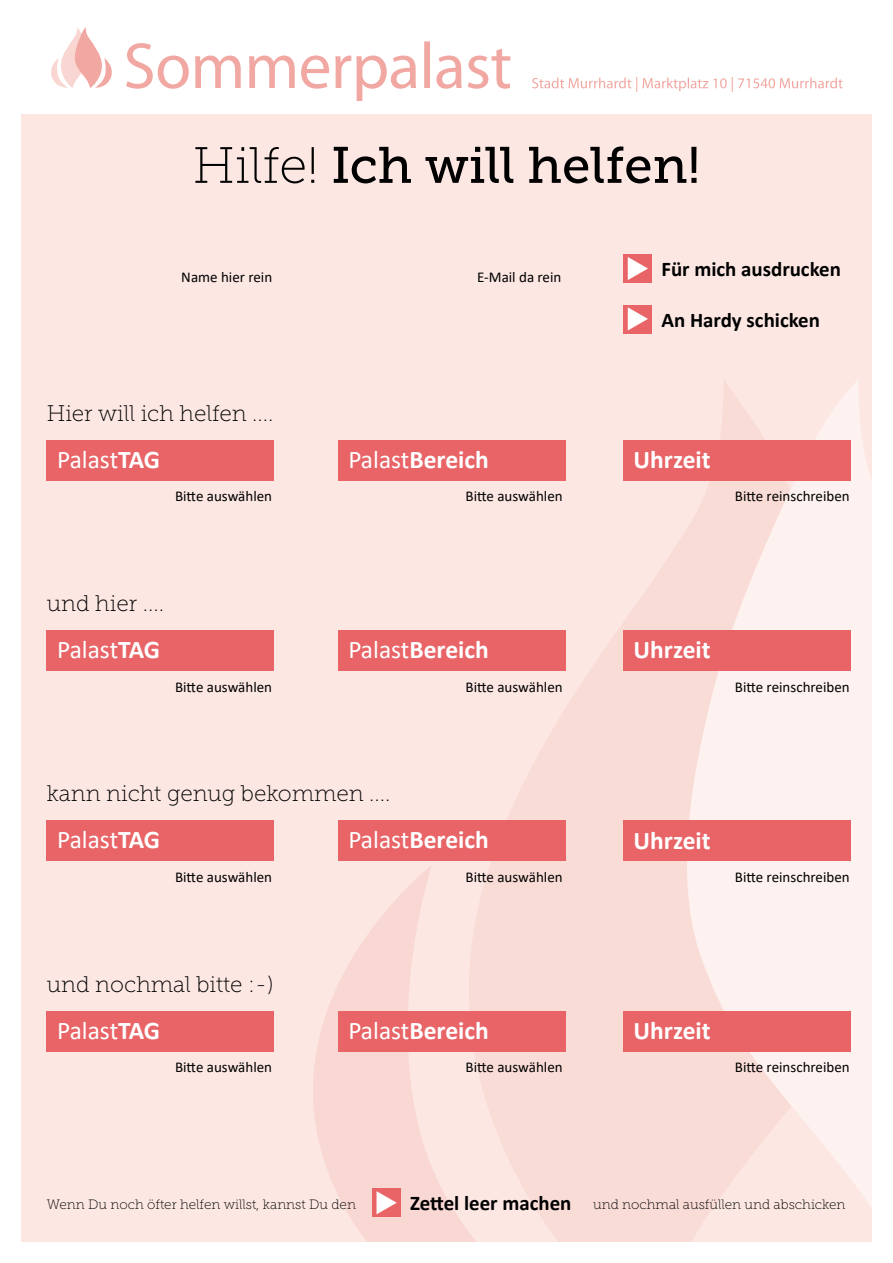
<style>
.page{position:relative;width:893px;height:1263px;background:#fff}
.page>*{position:absolute;margin:0;border:0;box-sizing:border-box;transform-origin:0 0}
.t1{font:51px "Museo Slab 500";color:#000}
.t2{font:700 25.5px "Calibri";color:#fff}
.t3{font:25.5px "Calibri";color:#fff}
.t4{font:22.5px "Museo Slab 100";color:#000}
.t5{font:700 20.85px "Calibri";color:#000}
.t6{font:15px "Calibri";color:#000}
.t7{font:13.5px "Museo Slab 100";color:#000}
.s1{font-family:"Museo Slab 100"}
.s2{font-weight:700}
.s3{font-weight:400}
</style>
<div class="page">
<div style="left:21px;top:114px;width:851px;height:1128px;background:#fce7e3"></div>
<svg style="left:273px;top:866px;width:193px;height:376px"></svg>
<svg style="left:466px;top:440px;width:209px;height:802px;fill:#fadcd7"></svg>
<svg style="left:675px;top:381px;width:197px;height:861px;fill:#fdf2f0"></svg>
<svg style="left:126px;top:41px;width:384px;height:60px"></svg>
<svg style="left:51px;top:27px;width:61px;height:61px"></svg>
<svg style="left:532px;top:77px;width:311px;height:15px"></svg>
<div style="left:47px;top:440px;width:227px;height:40px;background:#e86467"></div>
<div style="left:47px;top:630px;width:227px;height:41px;background:#e86467"></div>
<div style="left:47px;top:821px;width:227px;height:40px;background:#e86467"></div>
<div style="left:47px;top:1011px;width:227px;height:40px;background:#e86467"></div>
<div style="left:338px;top:440px;width:227px;height:40px;background:#e86467"></div>
<div style="left:338px;top:630px;width:227px;height:41px;background:#e86467"></div>
<div style="left:338px;top:821px;width:227px;height:40px;background:#e86467"></div>
<div style="left:338px;top:1011px;width:227px;height:40px;background:#e86467"></div>
<div style="left:623px;top:440px;width:227px;height:40px;background:#e86467"></div>
<div style="left:623px;top:630px;width:227px;height:41px;background:#e86467"></div>
<div style="left:623px;top:821px;width:227px;height:40px;background:#e86467"></div>
<div style="left:623px;top:1011px;width:227px;height:40px;background:#e86467"></div>
<div style="left:623px;top:254px;width:29px;height:29px;background:#e86467"></div>
<svg style="left:628px;top:257px;width:20px;height:23px"></svg>
<div style="left:372px;top:1188px;width:28px;height:29px;background:#e86467"></div>
<svg style="left:376px;top:1191px;width:21px;height:23px"></svg>
<div style="left:623px;top:305px;width:29px;height:28px;background:#e86467"></div>
<svg style="left:628px;top:307px;width:20px;height:23px"></svg>
<h1 class="t1" style="left:193px;top:137px;width:509px"><span class="s1">Hilfe!</span> Ich will helfen!</h1>
<p class="t6" style="left:181px;top:267px;width:92px">Name hier rein</p>
<p class="t6" style="left:477px;top:267px;width:86px">-E Mail da rein</p>
<h3 class="t5" style="left:661px;top:254px;width:181px">Für mich ausdrucken</h3>
<h3 class="t5" style="left:661px;top:305px;width:160px">An Hardy schicken</h3>
<h3 class="t4" style="left:47px;top:401px;width:228px">Hier will ich helfen ....</h3>
<h2 class="t3" style="left:57px;top:442px;width:105px">Palast<span class="s2">TAG</span></h2>
<h2 class="t2" style="left:348px;top:441px;width:142px"><span class="s3">Palast</span>Bereich</h2>
<h2 class="t2" style="left:634px;top:441px;width:79px">Uhrzeit</h2>
<p class="t6" style="left:175px;top:486px;width:99px">Bitte auswählen</p>
<p class="t6" style="left:466px;top:486px;width:99px">Bitte auswählen</p>
<p class="t6" style="left:735px;top:486px;width:116px">Bitte reinschreiben</p>
<h3 class="t4" style="left:47px;top:591px;width:119px">und hier ....</h3>
<h2 class="t3" style="left:57px;top:632px;width:105px">Palast<span class="s2">TAG</span></h2>
<h2 class="t2" style="left:348px;top:632px;width:142px"><span class="s3">Palast</span>Bereich</h2>
<h2 class="t2" style="left:634px;top:632px;width:79px">Uhrzeit</h2>
<p class="t6" style="left:175px;top:676px;width:99px">Bitte auswählen</p>
<p class="t6" style="left:466px;top:676px;width:99px">Bitte auswählen</p>
<p class="t6" style="left:735px;top:676px;width:116px">Bitte reinschreiben</p>
<h3 class="t4" style="left:47px;top:782px;width:345px">kann nicht genug bekommen ....</h3>
<h2 class="t3" style="left:57px;top:822px;width:105px">Palast<span class="s2">TAG</span></h2>
<h2 class="t2" style="left:348px;top:822px;width:142px"><span class="s3">Palast</span>Bereich</h2>
<h2 class="t2" style="left:634px;top:822px;width:79px">Uhrzeit</h2>
<p class="t6" style="left:175px;top:866px;width:99px">Bitte auswählen</p>
<p class="t6" style="left:466px;top:866px;width:99px">Bitte auswählen</p>
<p class="t6" style="left:735px;top:866px;width:116px">Bitte reinschreiben</p>
<h3 class="t4" style="left:47px;top:972px;width:228px">und nochmal bitte :-(</h3>
<h2 class="t3" style="left:57px;top:1012px;width:105px">Palast<span class="s2">TAG</span></h2>
<h2 class="t2" style="left:348px;top:1012px;width:142px"><span class="s3">Palast</span>Bereich</h2>
<h2 class="t2" style="left:634px;top:1012px;width:79px">Uhrzeit</h2>
<p class="t6" style="left:175px;top:1057px;width:99px">Bitte auswählen</p>
<p class="t6" style="left:466px;top:1057px;width:99px">Bitte auswählen</p>
<p class="t6" style="left:735px;top:1057px;width:116px">Bitte reinschreiben</p>
<p class="t7" style="left:47px;top:1197px;width:311px">Wenn Du noch öfter helfen willst, kannst Du den</p>
<h3 class="t5" style="left:410px;top:1189px;width:163px">Zettel leer machen</h3>
<p class="t7" style="left:593px;top:1197px;width:254px">und nochmal ausfüllen und abschicken</p>
</div>
